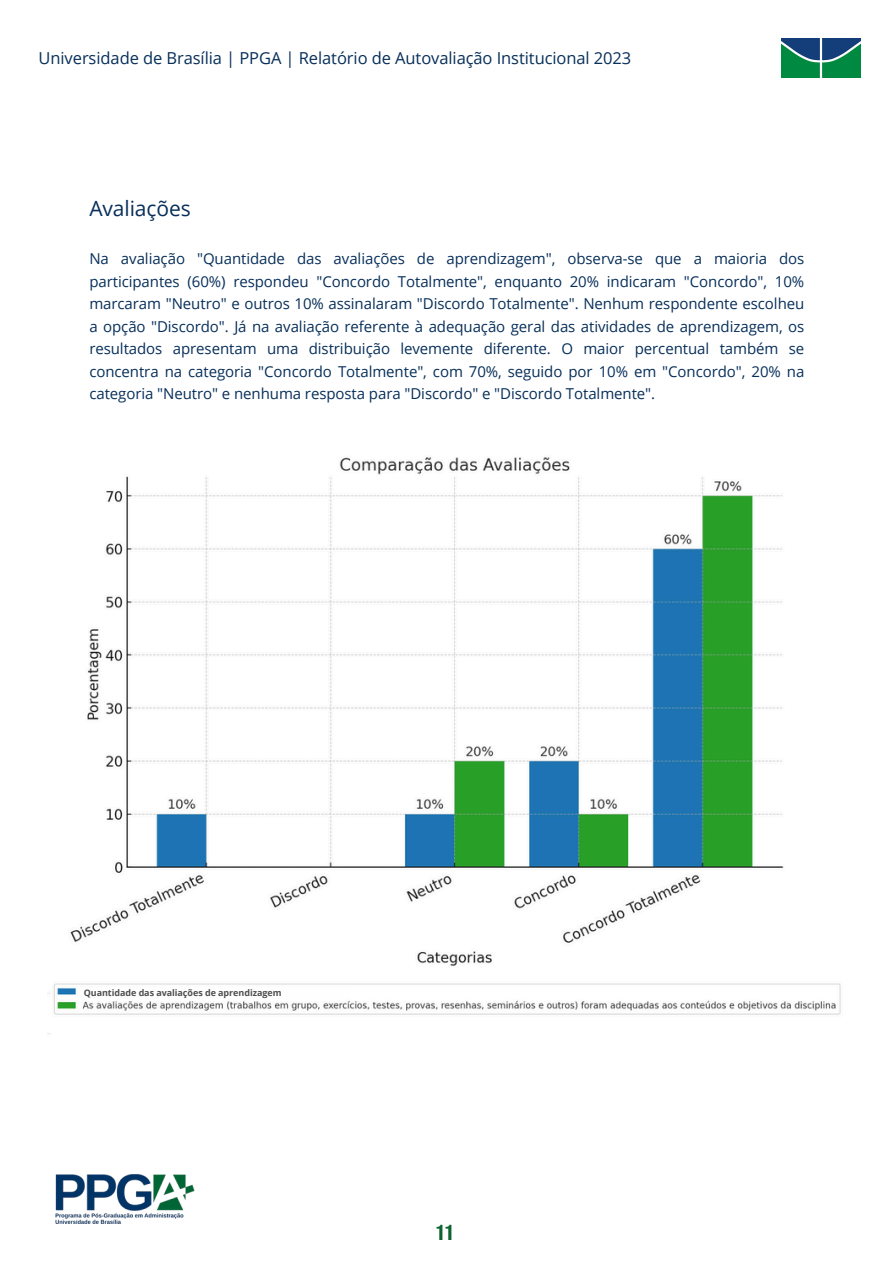
<style>
.page{position:relative;width:894px;height:1264px;background:#fff}
.page>*{position:absolute;margin:0;border:0;box-sizing:border-box;transform-origin:0 0}
.t1{font:21px "Open Sans";letter-spacing:-.005em;color:#072f5a}
.t2{font:700 21px "Public Sans";color:#0c642f}
.t3{font:16.5px "Open Sans";letter-spacing:-.005em;color:#072f5a}
.t4{font:15px/22.5px "Open Sans";letter-spacing:-.005em;color:#072f5a;text-align:justify}
.t5{font:700 9px "Open Sans";letter-spacing:-.005em;color:#4e4e4e}
</style>
<div class="page">
<img style="left:781px;top:38px;width:79px;height:40px">
<img style="left:55px;top:1174px;width:140px;height:49px">
<img style="left:70px;top:457px;width:714px;height:509px">
<img style="left:48px;top:983px;width:793px;height:51px">
<div style="left:81px;top:987px;width:268px;height:12px;background:#fefefe"></div>
<h2 class="t3" style="left:39px;top:46px;width:594px">Universidade de Brasília | PPGA | Relatório de Autovaliação Institucional 2023</h2>
<h1 class="t1" style="left:89px;top:193px;width:103px">Avaliações</h1>
<p class="t4" style="left:89px;top:247px;width:716px">Na avaliação "Quantidade das avaliações de aprendizagem", observa-se que a maioria dos participantes (60%) respondeu "Concordo Totalmente", enquanto 20% indicaram "Concordo", 10% marcaram "Neutro" e outros 10% assinalaram "Discordo Totalmente". Nenhum respondente escolheu a opção "Discordo". Já na avaliação referente à adequação geral das atividades de aprendizagem, os resultados apresentam uma distribuição levemente diferente. O maior percentual também se concentra na categoria "Concordo Totalmente", com 70%, seguido por 10% em "Concordo", 20% na categoria "Neutro" e nenhuma resposta para "Discordo" e "Discordo Totalmente".</p>
<h2 class="t5" style="left:84px;top:986px;width:199px">Quantidade das avaliações de aprendizagem</h2>
<p class="t2" style="left:436px;top:1219px;width:19px">11</p>
</div>
